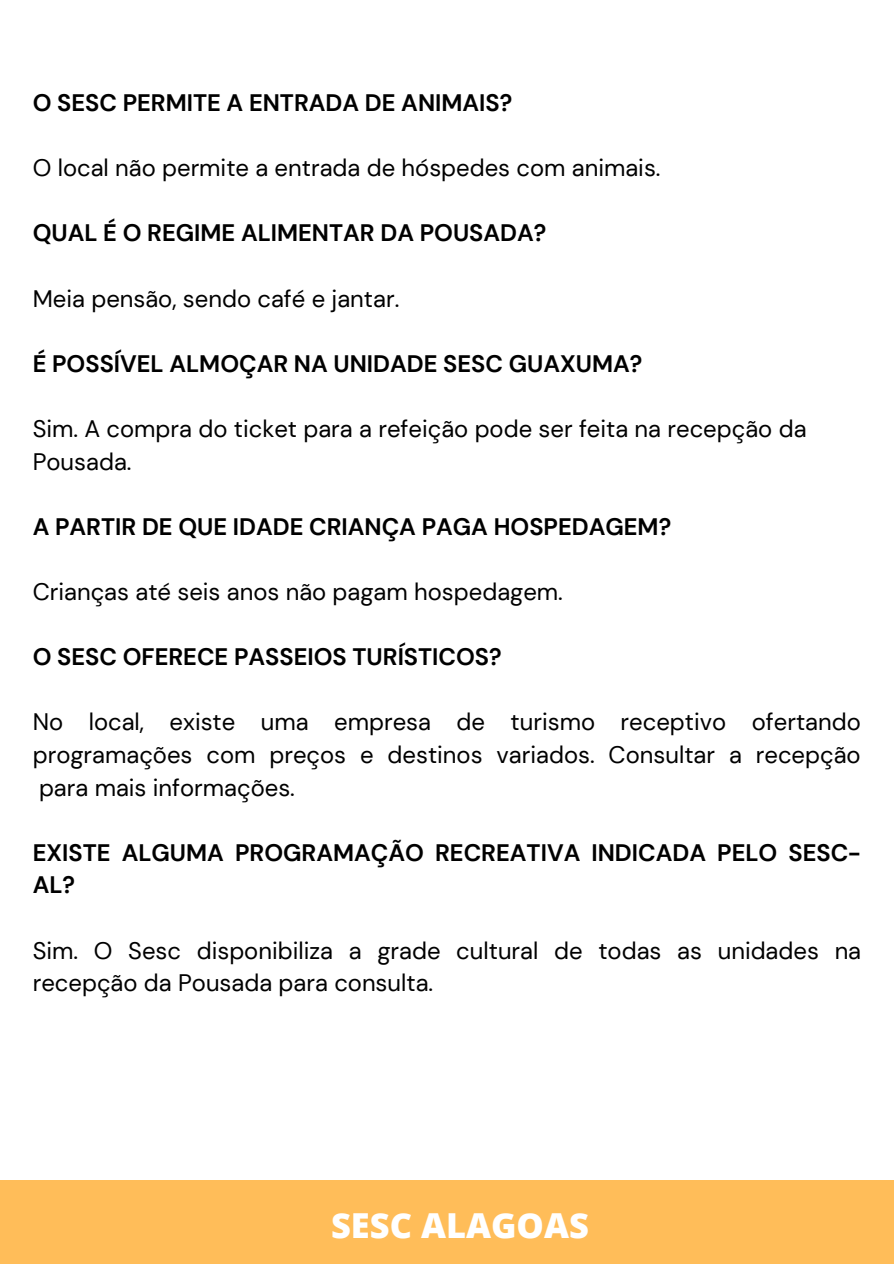
<style>
.page{position:relative;width:894px;height:1264px;background:#fff}
.page>*{position:absolute;margin:0;border:0;box-sizing:border-box;transform-origin:0 0}
.t1{font:800 34.35px "Open Sans";color:#fff}
.t2{font:800 29.1px "Open Sans";color:#fff}
.t3{font:23.85px/32.5px "DM Sans";color:#000;text-align:justify}
.t4{font:700 23.85px/32.5px "DM Sans";color:#000}
</style>
<div class="page">
<div style="left:0;top:1180px;width:893px;height:83px;background:#ffbd59"></div>
<p class="t4" style="left:33px;top:86px;width:481px">O SESC PERMITE A ENTRADA DE ANIMAIS?</p>
<p class="t3" style="left:33px;top:152px;width:629px">O local não permite a entrada de hóspedes com animais.</p>
<p class="t4" style="left:33px;top:217px;width:515px">QUAL É O REGIME ALIMENTAR DA POUSADA?</p>
<p class="t3" style="left:33px;top:282px;width:368px">Meia pensão, sendo café e jantar.</p>
<p class="t4" style="left:33px;top:347px;width:611px">É POSSÍVEL ALMOÇAR NA UNIDADE SESC GUAXUMA?</p>
<p class="t3" style="left:33px;top:412px;width:775px">Sim. A compra do ticket para a refeição pode ser feita na recepção da</p>
<p class="t3" style="left:33px;top:445px;width:100px">Pousada.</p>
<p class="t4" style="left:33px;top:510px;width:640px">A PARTIR DE QUE IDADE CRIANÇA PAGA HOSPEDAGEM?</p>
<p class="t3" style="left:33px;top:575px;width:531px">Crianças até seis anos não pagam hospedagem.</p>
<p class="t4" style="left:33px;top:640px;width:470px">O SESC OFERECE PASSEIOS TURÍSTICOS?</p>
<p class="t3" style="left:33px;top:706px;width:829px">No local, existe uma empresa de turismo receptivo ofertando programações com preços e destinos variados. Consultar a recepção para mais informações.</p>
<p class="t4" style="left:33px;top:836px;width:829px">EXISTE ALGUMA PROGRAMAÇÃO RECREATIVA INDICADA PELO SESC-<br>AL?</p>
<p class="t3" style="left:33px;top:934px;width:829px">Sim. O Sesc disponibiliza a grade cultural de todas as unidades na recepção da Pousada para consulta.</p>
<p class="t1" style="left:491px;top:1200px;width:99px">GOAS</p>
<p class="t1" style="left:331px;top:1200px;width:136px">SESC AL</p>
<p class="t2" style="left:351px;top:1207px;width:220px">SESC ALAGOAS</p>
</div>
